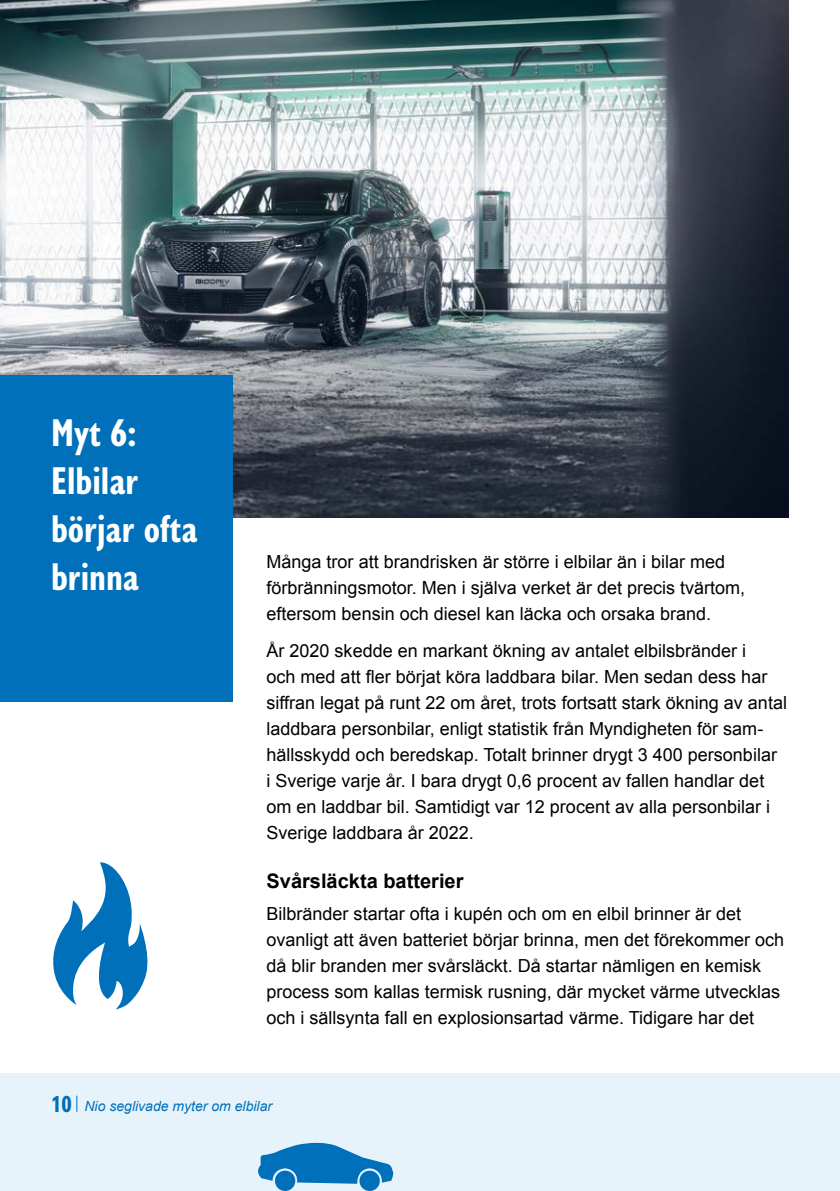
<style>
.page{position:relative;width:840px;height:1191px;background:#fff}
.page>*{position:absolute;margin:0;border:0;box-sizing:border-box;transform-origin:0 0}
.Rubrik_1{font:700 condensed 40px/48px "Gill Sans Nova";color:#fff}
.Rubrik_2{font:700 20px "Arial";color:#000}
.Brödtext{font:18px/26px "Arial";color:#000}
.t1{font:italic 14px "Arial";color:#0070ba}
.s1{font-family:"Gill Sans Nova";font-weight:700;font-style:normal;font-stretch:condensed;font-size:24px}
</style>
<div class="page">
<div style="left:0;top:1073px;width:839px;height:118px;background:#e6f3fb"></div>
<svg style="left:76px;top:1095px;width:1px;height:16px"></svg>
<img style="left:0;top:0;width:788px;height:518px">
<div style="left:0;top:375px;width:232px;height:326px;background:#0070ba"></div>
<svg style="left:53px;top:862px;width:95px;height:147px"></svg>
<div style="left:359px;top:1170px;width:20px;height:21px;background:#0070ba;border-radius:50%"></div>
<div style="left:275px;top:1170px;width:20px;height:21px;background:#0070ba;border-radius:50%"></div>
<svg style="left:258px;top:1142px;width:135px;height:41px"></svg>
<p class="Rubrik_1" style="left:51px;top:407px;width:87px">Myt 6:</p>
<p class="Rubrik_1" style="left:51px;top:455px;width:148px">Elbilar börjar ofta brinna</p>
<p class="Brödtext" style="left:266px;top:549px;width:480px">Många tror att brandrisken är större i elbilar än i bilar med förbränningsmotor. Men i själva verket är det precis tvärtom, eftersom bensin och diesel kan läcka och orsaka brand.</p>
<p class="Brödtext" style="left:266px;top:638px;width:521px">År 2020 skedde en markant ökning av antalet elbilsbränder i<br>och med att fler börjat köra laddbara bilar. Men sedan dess har siffran legat på runt 22 om året, trots fortsatt stark ökning av antal laddbara personbilar, enligt statistik från Myndigheten för sam&shy;hällsskydd och beredskap. Totalt brinner drygt 3 400 personbilar<br>i Sverige varje år. I bara drygt 0,6 procent av fallen handlar det om en laddbar bil. Samtidigt var 12 procent av alla personbilar i Sverige laddbara år 2022.</p>
<p class="Rubrik_2" style="left:266px;top:868px;width:198px">Svårsläckta batterier</p>
<p class="Brödtext" style="left:266px;top:900px;width:519px">Bilbränder startar ofta i kupén och om en elbil brinner är det ovanligt att även batteriet börjar brinna, men det förekommer och då blir branden mer svårsläckt. Då startar nämligen en kemisk process som kallas termisk rusning, där mycket värme utvecklas och i sällsynta fall en explosionsartad värme. Tidigare har det</p>
<p class="t1" style="left:51px;top:1097px;width:222px"><span class="s1">10</span> Nio seglivade myter om elbilar</p>
</div>
